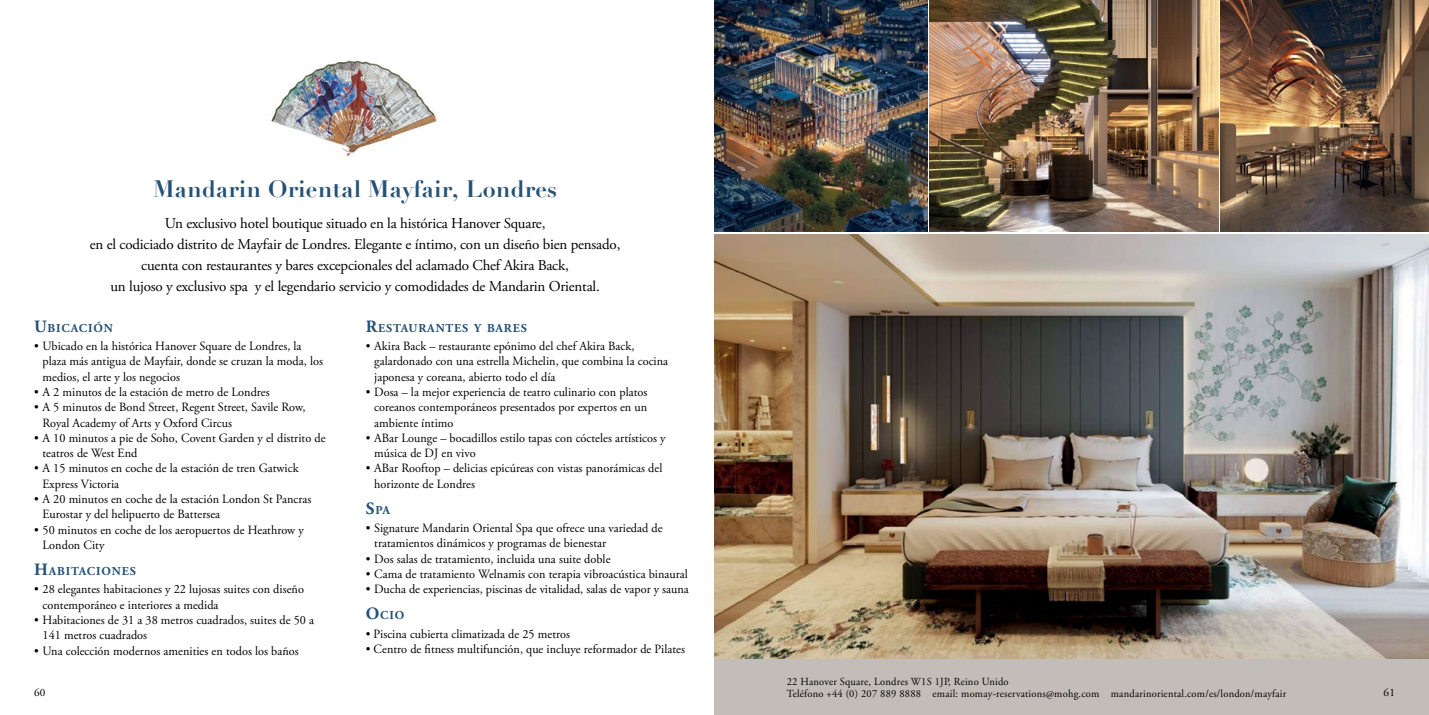
<style>
.page{position:relative;width:1429px;height:715px;background:#fff}
.page>*{position:absolute;margin:0;border:0;box-sizing:border-box;transform-origin:0 0}
.t1{font:700 23.25px "Didot";letter-spacing:.01em;color:#255175}
.t2{font:15px/21px "Adobe Garamond Pro";letter-spacing:-.02em;color:#000;text-align:center}
.t3{font:12.6px/15.3px "Adobe Garamond Pro";letter-spacing:.005em;color:#000}
.t4{font:700 12.15px "Adobe Garamond Pro";letter-spacing:.07em;color:#255175}
.t5{font:11.25px "Adobe Garamond Pro";color:#000}
.t6{font:10.8px/12.8px "Adobe Garamond Pro";letter-spacing:.02em;color:#000}
.s1{font-size:17.25px}
</style>
<div class="page">
<img style="left:714px;top:234px;width:715px;height:425px">
<img style="left:929px;top:0;width:289px;height:232px">
<div style="left:714px;top:659px;width:715px;height:55px;background:#c3bdb9"></div>
<img style="left:714px;top:0;width:213px;height:232px">
<img style="left:1220px;top:0;width:209px;height:231px">
<img style="left:271px;top:60px;width:166px;height:96px">
<h1 class="t1" style="left:153px;top:174px;width:405px">Mandarin Oriental Mayfair, Londres</h1>
<p class="t2" style="left:90px;top:213px;width:532px">Un exclusivo hotel boutique situado en la histórica Hanover Square,<br>en el codiciado distrito de Mayfair de Londres. Elegante e íntimo, con un diseño bien pensado, cuenta con restaurantes y bares excepcionales del aclamado Chef Akira Back,<br>un lujoso y exclusivo spa y el legendario servicio y comodidades de Mandarin Oriental.</p>
<p class="t4" style="left:34px;top:320px;width:80px"><span class="s1">U</span>BICACIÓN</p>
<p class="t3" style="left:43px;top:338px;width:282px;text-indent:-9px">• Ubicado en la histórica Hanover Square de Londres, la plaza más antigua de Mayfair, donde se cruzan la moda, los medios, el arte y los negocios</p>
<p class="t3" style="left:34px;top:384px;width:237px">• A 2 minutos de la estación de metro de Londres</p>
<p class="t3" style="left:43px;top:400px;width:264px;text-indent:-9px">• A 5 minutos de Bond Street, Regent Street, Savile Row,<br>Royal Academy of Arts y Oxford Circus</p>
<p class="t3" style="left:43px;top:430px;width:284px;text-indent:-9px">• A 10 minutos a pie de Soho, Covent Garden y el distrito de teatros de West End</p>
<p class="t3" style="left:43px;top:461px;width:258px;text-indent:-9px">• A 15 minutos en coche de la estación de tren Gatwick<br>Express Victoria</p>
<p class="t3" style="left:43px;top:491px;width:270px;text-indent:-9px">• A 20 minutos en coche de la estación London St Pancras<br>Eurostar y del helipuerto de Battersea</p>
<p class="t3" style="left:43px;top:522px;width:263px;text-indent:-9px">• 50 minutos en coche de los aeropuertos de Heathrow y<br>London City</p>
<p class="t4" style="left:34px;top:564px;width:103px"><span class="s1">H</span>ABITACIONES</p>
<p class="t3" style="left:43px;top:582px;width:263px;text-indent:-9px">• 28 elegantes habitaciones y 22 lujosas suites con diseño contemporáneo e interiores a medida</p>
<p class="t3" style="left:43px;top:612px;width:273px;text-indent:-9px">• Habitaciones de 31 a 38 metros cuadrados, suites de 50 a<br>141 metros cuadrados</p>
<p class="t3" style="left:34px;top:643px;width:266px">• Una colección modernos amenities en todos los baños</p>
<p class="t4" style="left:366px;top:320px;width:163px"><span class="s1">R</span>ESTAURANTES Y BARES</p>
<p class="t3" style="left:374px;top:338px;width:295px;text-indent:-9px">• Akira Back – restaurante epónimo del chef Akira Back, galardonado con una estrella Michelin, que combina la cocina japonesa y coreana, abierto todo el día</p>
<p class="t3" style="left:374px;top:384px;width:275px;text-align:justify;text-indent:-9px">• Dosa – la mejor experiencia de teatro culinario con platos coreanos contemporáneos presentados por expertos en un ambiente íntimo</p>
<p class="t3" style="left:374px;top:430px;width:293px;text-indent:-9px">• ABar Lounge – bocadillos estilo tapas con cócteles artísticos y música de DJ en vivo</p>
<p class="t3" style="left:374px;top:461px;width:290px;text-indent:-9px">• ABar Rooftop – delicias epicúreas con vistas panorámicas del horizonte de Londres</p>
<p class="t4" style="left:366px;top:502px;width:26px"><span class="s1">S</span>PA</p>
<p class="t3" style="left:374px;top:520px;width:290px;text-indent:-9px">• Signature Mandarin Oriental Spa que ofrece una variedad de tratamientos dinámicos y programas de bienestar</p>
<p class="t3" style="left:366px;top:551px;width:246px">• Dos salas de tratamiento, incluida una suite doble</p>
<p class="t3" style="left:366px;top:566px;width:324px">• Cama de tratamiento Welnamis con terapia vibroacústica binaural</p>
<p class="t3" style="left:366px;top:582px;width:324px">• Ducha de experiencias, piscinas de vitalidad, salas de vapor y sauna</p>
<p class="t4" style="left:366px;top:608px;width:40px"><span class="s1">O</span>CIO</p>
<p class="t3" style="left:366px;top:626px;width:206px">• Piscina cubierta climatizada de 25 metros</p>
<p class="t3" style="left:366px;top:641px;width:321px">• Centro de fitness multifunción, que incluye reformador de Pilates</p>
<p class="t6" style="left:787px;top:674px;width:501px">22 Hanover Square, Londres W1S 1JP, Reino Unido<br>Teléfono +44 (0) 207 889 8888 email: momay-reservations@mohg.com mandarinoriental.com/es/london/mayfair</p>
<p class="t5" style="left:34px;top:685px;width:13px">60</p>
<p class="t5" style="left:1383px;top:685px;width:13px">61</p>
</div>
